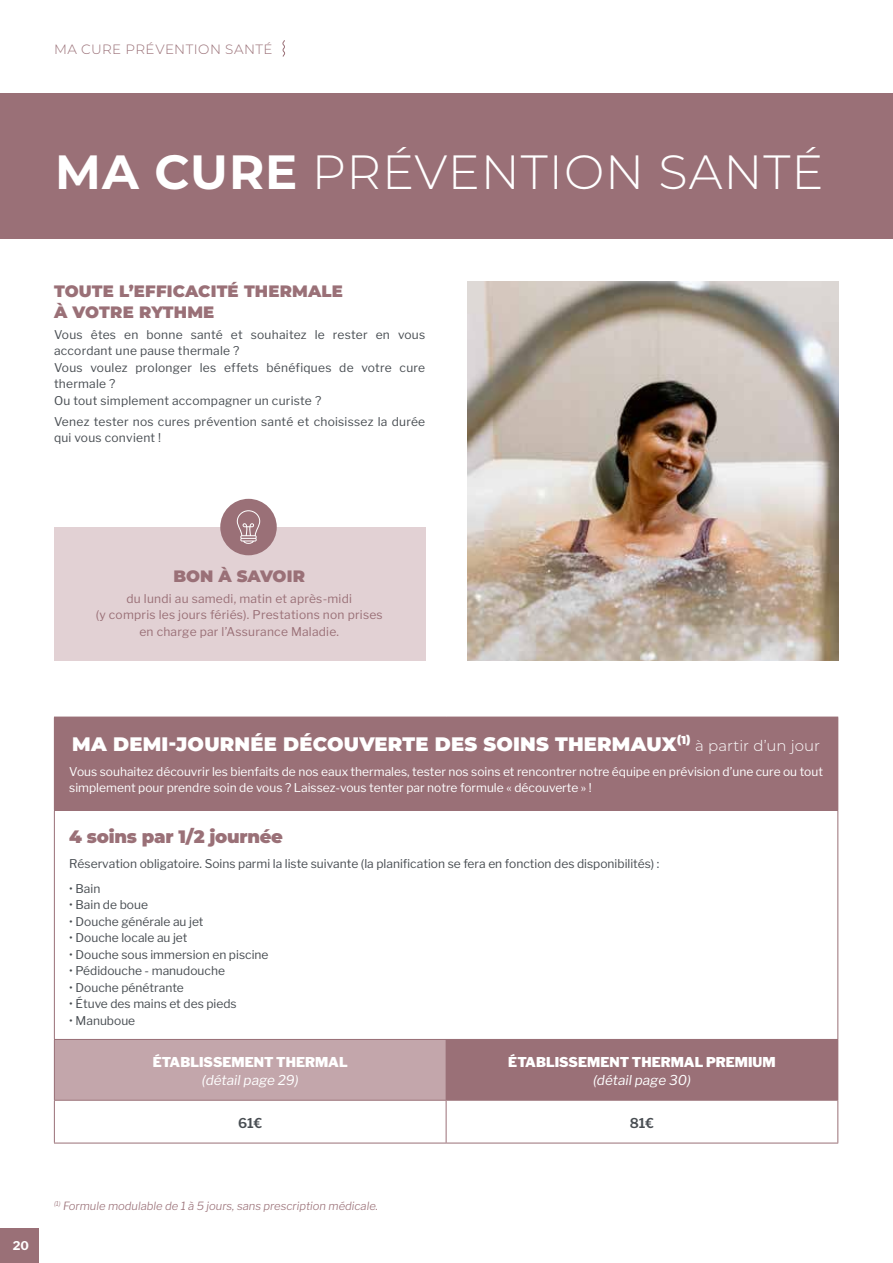
<style>
.page{position:relative;width:893px;height:1263px;background:#fff}
.page>*{position:absolute;margin:0;border:0;box-sizing:border-box;transform-origin:0 0}
.t1{font:300 48px "Montserrat";letter-spacing:.02em;color:#fff}
.t2{font:900 19.5px "Montserrat";letter-spacing:.01em;color:#fff}
.t3{font:900 18px "Montserrat";letter-spacing:-.015em;color:#9a7077}
.t4{font:900 16.5px/21px "Montserrat";letter-spacing:.01em;color:#9a7077}
.t5{font:900 13.5px "Libre Franklin";color:#fff}
.t6{font:italic 13.5px "Libre Franklin";color:#fff}
.t7{font:300 13.5px "Montserrat";letter-spacing:.035em;color:#9a7077}
.t8{font:600 13.5px "Libre Franklin";color:#484d52}
.t9{font:12px "Libre Franklin";color:#484d52}
.t10{font:12px/16.5px "Libre Franklin";letter-spacing:.02em;color:#484d52}
.t11{font:12px/16.5px "Libre Franklin";color:#fff}
.t12{font:12px/16.5px "Libre Franklin";letter-spacing:.02em;color:#9a7077;text-align:center}
.t13{font:700 12px "Libre Franklin";color:#fff}
.t14{font:italic 300 11.25px "Libre Franklin";color:#9a7077}
.s1{font-weight:700}
.s2{font-weight:300;font-size:15px}
</style>
<div class="page">
<div style="left:0;top:1229px;width:38px;height:34px;background:#9a7077"></div>
<svg style="left:282px;top:40px;width:3px;height:17px"></svg>
<div style="left:0;top:94px;width:893px;height:145px;background:#9a7077"></div>
<div style="left:54px;top:527px;width:371px;height:134px;background:#e2d1d4"></div>
<img style="left:468px;top:281px;width:371px;height:380px">
<div style="left:54px;top:717px;width:784px;height:93px;background:#9a7077"></div>
<div style="left:54px;top:1039px;width:392px;height:61px;background:#c3a6ab"></div>
<div style="left:446px;top:1039px;width:392px;height:61px;background:#9a7077"></div>
<svg style="left:55px;top:1101px;width:782px;height:42px"></svg>
<hr style="left:54px;top:810px;width:1px;height:229px;background:#9a7077">
<hr style="left:837px;top:810px;width:1px;height:229px;background:#9a7077">
<hr style="left:54px;top:1039px;width:392px;height:1px;background:#9a7077">
<hr style="left:54px;top:1040px;width:1px;height:60px;background:#9a7077">
<hr style="left:54px;top:1100px;width:392px;height:1px;background:#9a7077">
<hr style="left:54px;top:1100px;width:1px;height:43px;background:#9a7077">
<hr style="left:446px;top:1100px;width:392px;height:1px;background:#9a7077">
<hr style="left:446px;top:1100px;width:1px;height:43px;background:#9a7077">
<hr style="left:837px;top:1100px;width:1px;height:43px;background:#9a7077">
<hr style="left:54px;top:1143px;width:392px;height:1px;background:#9a7077">
<hr style="left:446px;top:1143px;width:392px;height:1px;background:#9a7077">
<hr style="left:54px;top:810px;width:392px;height:1px;background:#9a7077">
<hr style="left:446px;top:810px;width:392px;height:1px;background:#9a7077">
<div style="left:220px;top:499px;width:57px;height:56px;background:#9a7077;border-radius:50%"></div>
<svg style="left:237px;top:510px;width:23px;height:34px"></svg>
<p class="t7" style="left:54px;top:42px;width:220px">MA CURE PRÉVENTION SANTÉ</p>
<h1 class="t1" style="left:55px;top:147px;width:770px"><span class="s1">MA CURE</span> PRÉVENTION SANTÉ</h1>
<h3 class="t4" style="left:54px;top:281px;width:290px">TOUTE L’EFFICACITÉ THERMALE<br>À VOTRE RYTHME</h3>
<p class="t10" style="left:54px;top:326px;width:373px">Vous êtes en bonne santé et souhaitez le rester en vous accordant une pause thermale ?<br>Vous voulez prolonger les effets bénéfiques de votre cure thermale ?<br>Ou tout simplement accompagner un curiste ?</p>
<p class="t10" style="left:54px;top:413px;width:373px">Venez tester nos cures prévention santé et choisissez la durée qui vous convient !</p>
<h3 class="t4" style="left:173px;top:565px;width:133px">BON À SAVOIR</h3>
<p class="t12" style="left:96px;top:590px;width:288px">du lundi au samedi, matin et après-midi<br>(y compris les jours fériés). Prestations non prises en charge par l’Assurance Maladie.</p>
<h2 class="t2" style="left:72px;top:733px;width:749px">MA DEMI-JOURNÉE DÉCOUVERTE DES SOINS THERMAUX<sup>(1)</sup> <span class="s2">à partir d’un jour</span></h2>
<p class="t11" style="left:69px;top:763px;width:755px">Vous souhaitez découvrir les bienfaits de nos eaux thermales, tester nos soins et rencontrer notre équipe en prévision d’une cure ou tout simplement pour prendre soin de vous ? Laissez-vous tenter par notre formule « découverte » !</p>
<h3 class="t3" style="left:69px;top:826px;width:215px">4 soins par 1/2 journée</h3>
<p class="t9" style="left:69px;top:856px;width:592px">Réservation obligatoire. Soins parmi la liste suivante (la planification se fera en fonction des disponibilités) :</p>
<p class="t9" style="left:69px;top:882px;width:33px">• Bain</p>
<p class="t9" style="left:69px;top:897px;width:80px">• Bain de boue</p>
<p class="t9" style="left:69px;top:915px;width:136px">• Douche générale au jet</p>
<p class="t9" style="left:69px;top:932px;width:120px">• Douche locale au jet</p>
<p class="t9" style="left:69px;top:948px;width:201px">• Douche sous immersion en piscine</p>
<p class="t9" style="left:69px;top:965px;width:157px">• Pédidouche - manudouche</p>
<p class="t9" style="left:69px;top:981px;width:116px">• Douche pénétrante</p>
<p class="t9" style="left:69px;top:998px;width:169px">• Étuve des mains et des pieds</p>
<p class="t9" style="left:69px;top:1013px;width:68px">• Manuboue</p>
<p class="t5" style="left:153px;top:1056px;width:197px">ÉTABLISSEMENT THERMAL</p>
<p class="t6" style="left:202px;top:1074px;width:98px">(détail page 29)</p>
<p class="t5" style="left:508px;top:1056px;width:269px">ÉTABLISSEMENT THERMAL PREMIUM</p>
<p class="t6" style="left:593px;top:1074px;width:99px">(détail page 30)</p>
<p class="t8" style="left:238px;top:1117px;width:26px">61€</p>
<p class="t8" style="left:630px;top:1117px;width:26px">81€</p>
<p class="t13" style="left:13px;top:1240px;width:18px">20</p>
<p class="t14" style="left:54px;top:1200px;width:326px"><sup>(1)</sup> Formule modulable de 1 à 5 jours, sans prescription médicale.</p>
</div>
